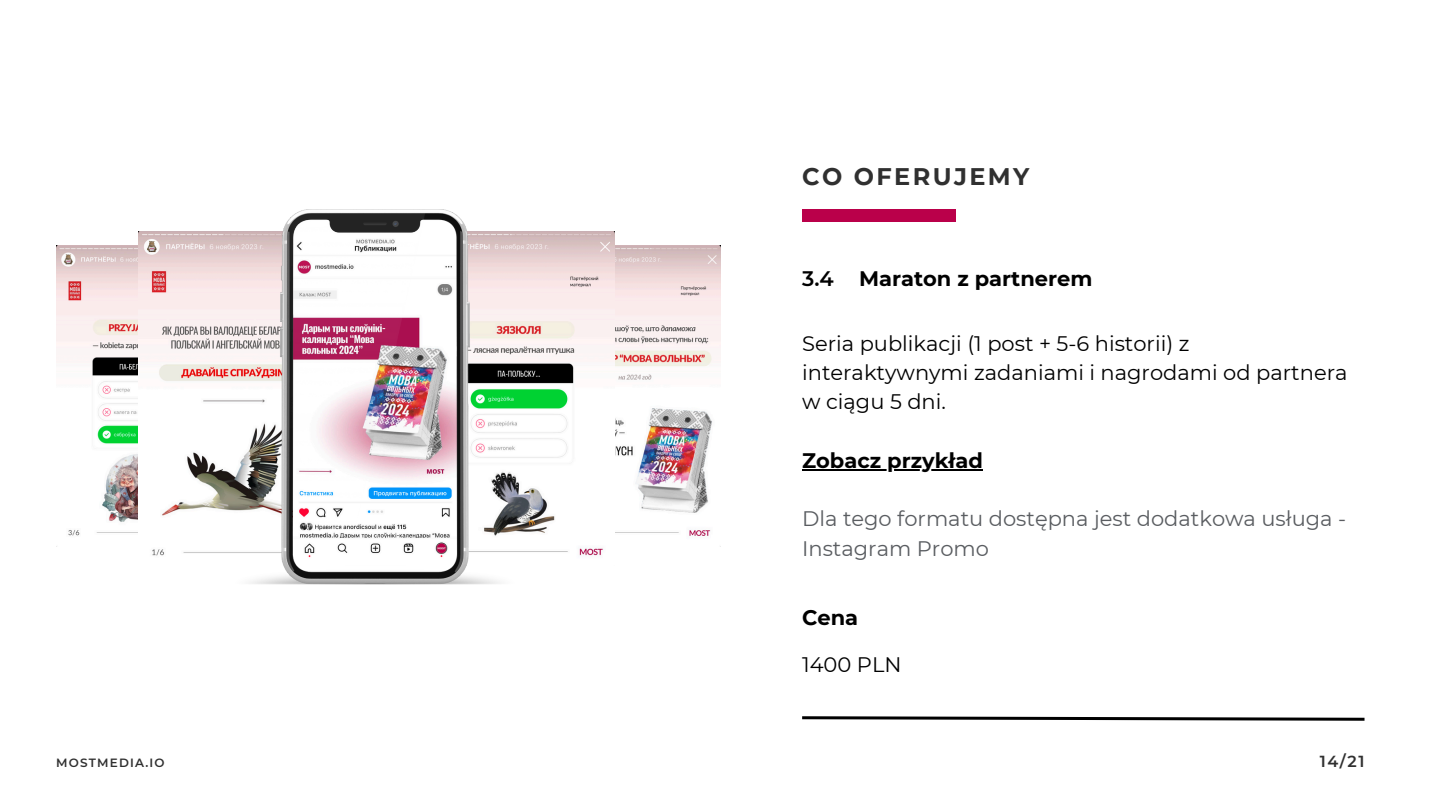
<style>
.page{position:relative;width:1440px;height:810px;background:#fff}
.page>*{position:absolute;margin:0;border:0;box-sizing:border-box;transform-origin:0 0}
.t1{font:700 24px "Montserrat";letter-spacing:.1em;color:#303030}
.t2{font:21px/29.2px "Montserrat";color:#000}
.t3{font:21px/29.2px "Montserrat";color:#5a5d61}
.t4{font:700 21px "Montserrat";color:#000}
.t5{font:600 21px "Montserrat";color:#000}
.t6{font:600 16px "Montserrat";color:#303030}
.t7{font:600 12px "Montserrat";letter-spacing:.1em;color:#303030}
</style>
<div class="page">
<div style="left:802px;top:209px;width:154px;height:12px;background:#ba004a"></div>
<img style="left:56px;top:245px;width:82px;height:291px">
<img style="left:138px;top:231px;width:95px;height:325px">
<img style="left:614px;top:245px;width:106px;height:291px">
<img style="left:516px;top:231px;width:98px;height:325px">
<img style="left:233px;top:209px;width:283px;height:376px">
<hr style="left:802px;top:469px;width:181px;height:2px;background:#000">
<svg style="left:802px;top:716px;width:563px;height:5px"></svg>
<p class="t1" style="left:802px;top:162px;width:229px">CO OFERUJEMY</p>
<h3 class="t5" style="left:802px;top:266px;width:33px">3.4</h3>
<h4 class="t4" style="left:859px;top:266px;width:235px">Maraton z partnerem</h4>
<h3 class="t2" style="left:802px;top:329px;width:547px">Seria publikacji (1 post + 5-6 historii) z interaktywnymi zadaniami i nagrodami od partnera w ciągu 5 dni.</h3>
<h3 class="t4" style="left:802px;top:448px;width:182px">Zobacz przykład</h3>
<h4 class="t3" style="left:802px;top:504px;width:546px">Dla tego formatu dostępna jest dodatkowa usługa -<br>Instagram Promo</h4>
<h2 class="t4" style="left:802px;top:605px;width:58px">Cena</h2>
<h3 class="t2" style="left:802px;top:650px;width:101px">1400 PLN</h3>
<h5 class="t7" style="left:56px;top:755px;width:110px">MOSTMEDIA.IO</h5>
<p class="t6" style="left:1320px;top:751px;width:46px">14/21</p>
</div>
